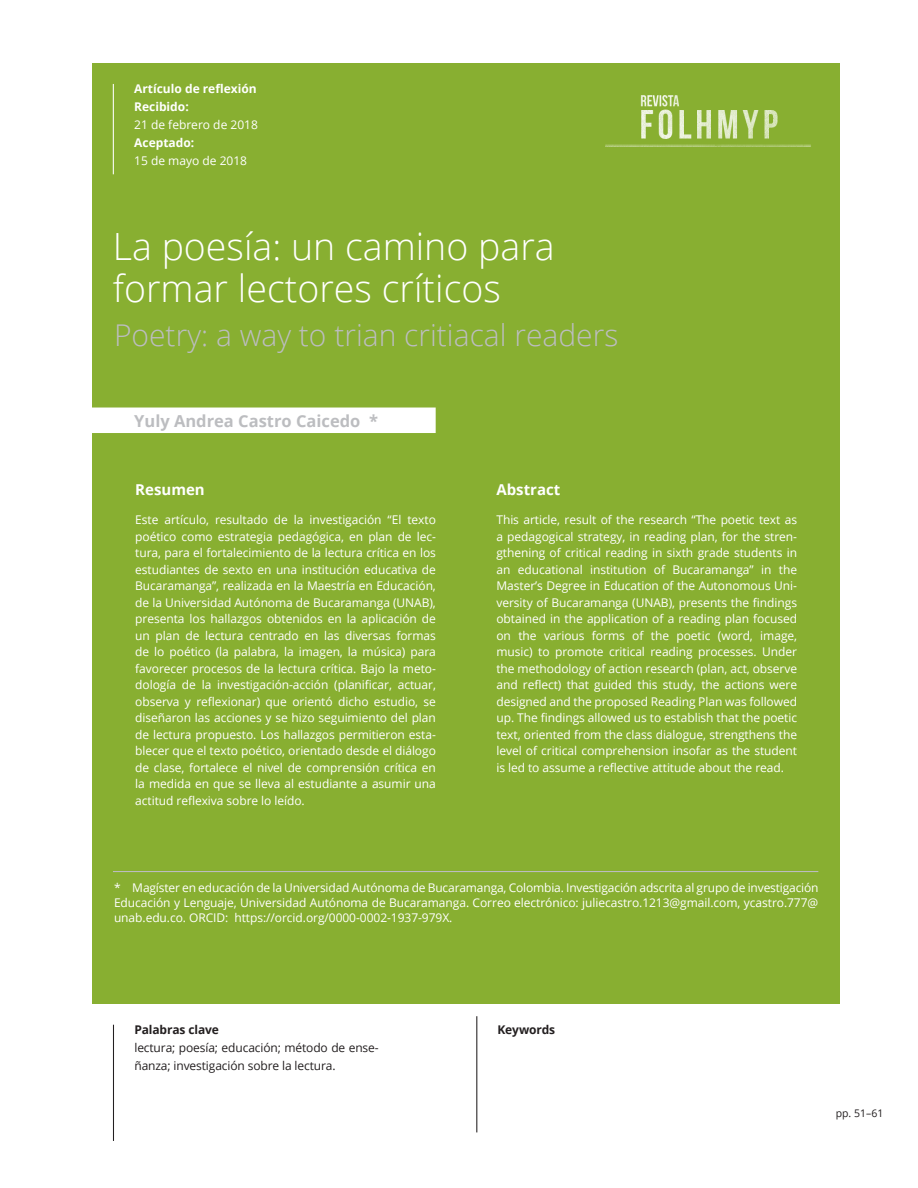
<style>
.page{position:relative;width:918px;height:1188px;background:#fff}
.page>*{position:absolute;margin:0;border:0;box-sizing:border-box;transform-origin:0 0}
.titulo_de_articulo{font:300 37.5px/42px "Open Sans";color:#fff}
.Titulo_Art_Ingles{font:300 30px "Open Sans";color:#bcbdc0}
.autor_del_articulo{font:700 16.5px "Open Sans";color:#bcbdc0}
.resumen_titulo{font:700 15px "Open Sans";color:#fff}
.resumen_tex{font:12px/16.5px "Open Sans";letter-spacing:-.005em;color:#fff;text-align:justify}
.Estilo_de_párrafo_1{font:12px/15px "Open Sans";letter-spacing:-.005em;color:#fff;text-align:justify}
.palabras_claves_text{font:12px/18px "Open Sans";letter-spacing:-.01em;color:#231f20}
.entrega_de_articulos{font:700 12px "Open Sans";color:#fff}
.entrega_de_articulos-2{font:12px "Open Sans";color:#fff}
.palabras_claves_titu{font:700 12px "Open Sans";letter-spacing:-.01em;color:#231f20}
.t1{font:10.5px "Open Sans";color:#231f20}
</style>
<div class="page">
<div style="left:92px;top:63px;width:748px;height:940px;background:#88af31"></div>
<hr style="left:113px;top:84px;width:1px;height:90px;background:#fff">
<hr style="left:113px;top:871px;width:705px;height:1px;background:#bcbdc0">
<img style="left:605px;top:95px;width:206px;height:52px">
<hr style="left:113px;top:1025px;width:1px;height:116px;background:#231f20">
<hr style="left:476px;top:1016px;width:1px;height:116px;background:#231f20">
<div style="left:92px;top:408px;width:344px;height:25px;background:#fff"></div>
<p class="entrega_de_articulos" style="left:134px;top:80px;width:124px">Artículo de reflexión</p>
<p class="entrega_de_articulos" style="left:134px;top:98px;width:56px">Recibido:</p>
<p class="entrega_de_articulos-2" style="left:134px;top:117px;width:125px">21 de febrero de 2018</p>
<p class="entrega_de_articulos" style="left:134px;top:134px;width:62px">Aceptado:</p>
<p class="entrega_de_articulos-2" style="left:134px;top:153px;width:114px">15 de mayo de 2018</p>
<p class="titulo_de_articulo" style="left:113px;top:225px;width:444px">La poesía: un camino para formar lectores críticos</p>
<p class="Titulo_Art_Ingles" style="left:114px;top:315px;width:506px">Poetry: a way to trian critiacal readers</p>
<p class="autor_del_articulo" style="left:134px;top:409px;width:245px">Yuly Andrea Castro Caicedo *</p>
<p class="resumen_titulo" style="left:135px;top:479px;width:71px">Resumen</p>
<p class="resumen_tex" style="left:135px;top:511px;width:302px">Este artículo, resultado de la investigación “El texto poético como estrategia pedagógica, en plan de lec&shy;tura, para el fortalecimiento de la lectura crítica en los estudiantes de sexto en una institución educativa de Bucaramanga”, realizada en la Maestría en Educación, de la Universidad Autónoma de Bucaramanga (UNAB), presenta los hallazgos obtenidos en la aplicación de un plan de lectura centrado en las diversas formas de lo poético (la palabra, la imagen, la música) para favorecer procesos de la lectura crítica. Bajo la meto&shy;dología de la investigación-acción (planificar, actuar, observa y reflexionar) que orientó dicho estudio, se diseñaron las acciones y se hizo seguimiento del plan de lectura propuesto. Los hallazgos permitieron esta&shy;blecer que el texto poético, orientado desde el diálogo de clase, fortalece el nivel de comprensión crítica en la medida en que se lleva al estudiante a asumir una actitud reflexiva sobre lo leído.</p>
<p class="resumen_titulo" style="left:496px;top:479px;width:65px">Abstract</p>
<p class="resumen_tex" style="left:496px;top:511px;width:302px">This article, result of the research “The poetic text as a pedagogical strategy, in reading plan, for the stren&shy;gthening of critical reading in sixth grade students in an educational institution of Bucaramanga” in the Master’s Degree in Education of the Autonomous Uni&shy;versity of Bucaramanga (UNAB), presents the findings obtained in the application of a reading plan focused on the various forms of the poetic (word, image, music) to promote critical reading processes. Under the methodology of action research (plan, act, observe and reflect) that guided this study, the actions were designed and the proposed Reading Plan was followed up. The findings allowed us to establish that the poetic text, oriented from the class dialogue, strengthens the level of critical comprehension insofar as the student is led to assume a reflective attitude about the read.</p>
<p class="Estilo_de_párrafo_1" style="left:114px;top:880px;width:706px">* Magíster en educación de la Universidad Autónoma de Bucaramanga, Colombia. Investigación adscrita al grupo de investigación Educación y Lenguaje, Universidad Autónoma de Bucaramanga. Correo electrónico: juliecastro.1213@gmail.com, ycastro.777@ unab.edu.co. ORCID: https://orcid.org/0000-0002-1937-979X.</p>
<p class="palabras_claves_titu" style="left:134px;top:1021px;width:86px">Palabras clave</p>
<p class="palabras_claves_text" style="left:134px;top:1038px;width:246px">lectura; poesía; educación; método de ense&shy;ñanza; investigación sobre la lectura.</p>
<p class="palabras_claves_titu" style="left:497px;top:1021px;width:59px">Keywords</p>
<p class="t1" style="left:836px;top:1106px;width:49px">pp. 51–61</p>
</div>
